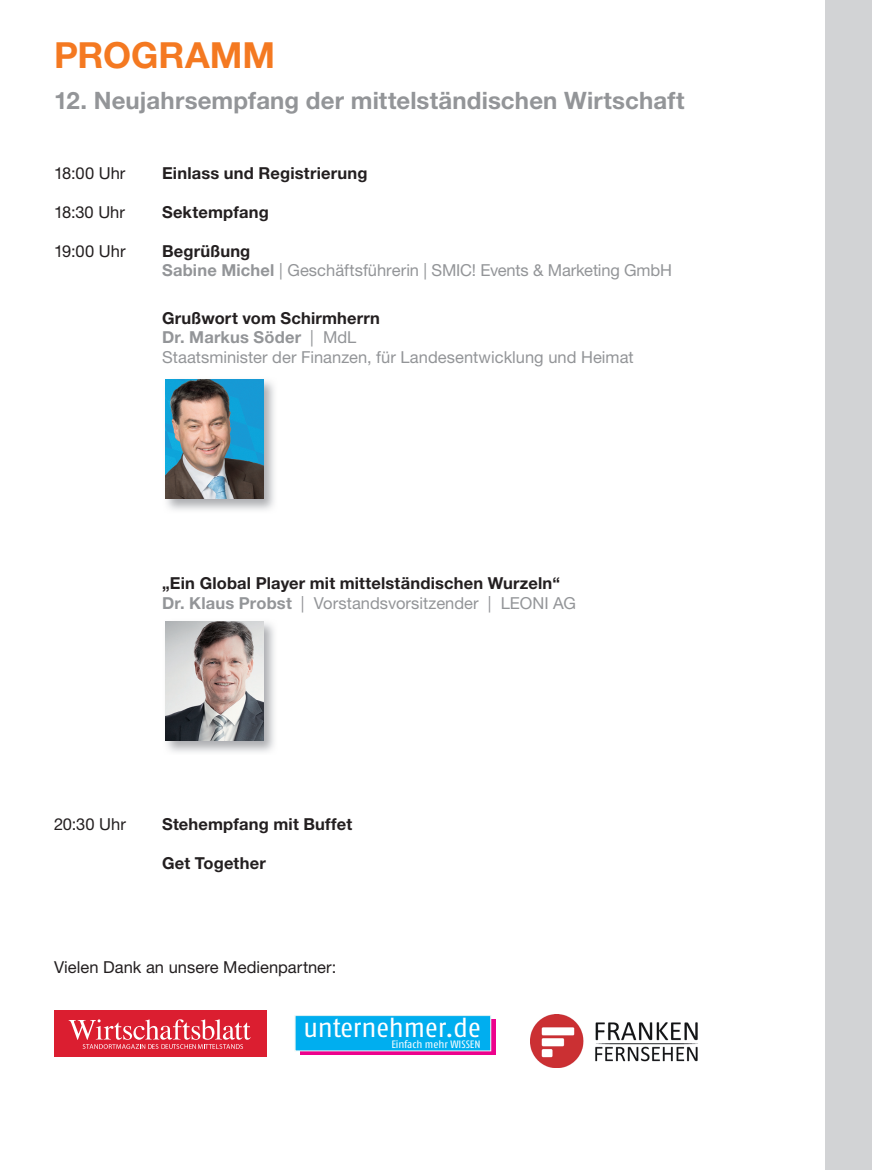
<style>
.page{position:relative;width:872px;height:1170px;background:#fff}
.page>*{position:absolute;margin:0;border:0;box-sizing:border-box;transform-origin:0 0}
.t1{font:700 36px "Helvetica Neue LT Std";color:#f47921}
.t2{font:condensed 26.85px "Fago OT";color:#fff;scale:1.11 1}
.t3{font:700 24px "Helvetica Neue LT Std";letter-spacing:.005em;color:#939598}
.t4{font:16.5px/19.5px "Helvetica Neue LT Std";color:#939598}
.t5{font:700 16.5px/19.5px "Helvetica Neue LT Std";letter-spacing:.01em;color:#231f20}
.t6{font:16.5px "Helvetica Neue LT Std";color:#231f20}
.t7{font:condensed 10.65px "Fago OT";color:#fff;scale:1.11 1}
.s1{font-weight:700;color:#231f20}
.s2{font-weight:700}
.s3{color:#939598}
.s4{font-weight:400;color:#939598}
</style>
<div class="page">
<div style="left:825px;top:0;width:47px;height:1169px;background:#d2d3d5"></div>
<img style="left:165px;top:621px;width:109px;height:131px">
<img style="left:165px;top:621px;width:98px;height:119px">
<img style="left:166px;top:379px;width:108px;height:131px">
<img style="left:165px;top:379px;width:98px;height:120px">
<div style="left:54px;top:1010px;width:213px;height:46px;background:#db1e30"></div>
<svg style="left:69px;top:1019px;width:182px;height:29px"></svg>
<svg style="left:300px;top:1019px;width:195px;height:35px"></svg>
<div style="left:295px;top:1015px;width:196px;height:35px;background:#00aeef"></div>
<div style="left:294px;top:1014px;width:197px;height:37px;border:1px solid #e9f5f5"></div>
<img style="left:530px;top:1014px;width:168px;height:53px">
<h1 class="t1" style="left:54px;top:33px;width:223px">PROGRAMM</h1>
<h3 class="t3" style="left:54px;top:86px;width:632px">12. Neujahrsempfang der mittelständischen Wirtschaft</h3>
<p class="t6" style="left:54px;top:163px;width:73px">18:00 Uhr</p>
<p class="t5" style="left:162px;top:162px;width:207px">Einlass und Registrierung</p>
<p class="t6" style="left:54px;top:202px;width:72px">18:30 Uhr</p>
<p class="t5" style="left:162px;top:201px;width:108px">Sektempfang</p>
<p class="t6" style="left:54px;top:241px;width:73px">19:00 Uhr</p>
<p class="t4" style="left:162px;top:241px;width:511px"><span class="s1">Begrüßung<br></span><span class="s2">Sabine Michel</span> | Geschäftsführerin | SMIC! Events &amp; Marketing GmbH</p>
<p class="t4" style="left:162px;top:308px;width:473px"><span class="s1">Grußwort vom Schirmherrn<br></span><span class="s2">Dr. Markus Söder</span> | MdL<br>Staatsminister der Finanzen, für Landesentwicklung und Heimat</p>
<p class="t5" style="left:162px;top:573px;width:415px">„Ein Global Player mit mittelständischen Wurzeln“<br><span class="s3">Dr. klaus Probst</span> <span class="s4">| Vorstandsvorsitzender | LEONI AG</span></p>
<p class="t6" style="left:54px;top:813px;width:73px">20:30 Uhr</p>
<p class="t5" style="left:162px;top:813px;width:192px">Stehempfang mit Buffet</p>
<p class="t5" style="left:162px;top:852px;width:105px">Get Together</p>
<p class="t6" style="left:54px;top:956px;width:284px">Vielen Dank an unsere Medienpartner:</p>
<h2 class="t2" style="left:303px;top:1011px;width:161px">unternehmer.de</h2>
<p class="t7" style="left:391px;top:1038px;width:82px">Einfach mehr WISSEN</p>
</div>
